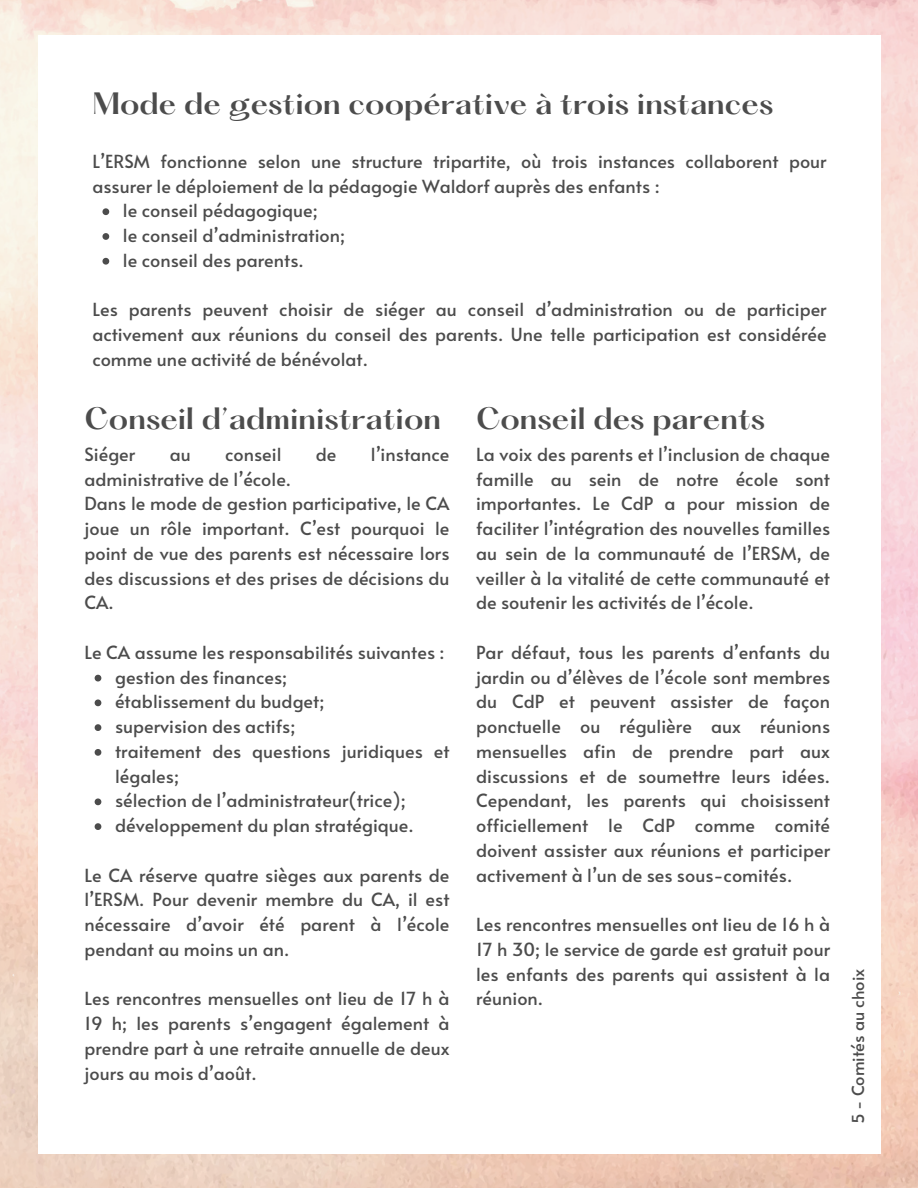
<style>
.page{position:relative;width:918px;height:1188px;background:#fff}
.page>*{position:absolute;margin:0;border:0;box-sizing:border-box;transform-origin:0 0}
.t1{font:600 27px "Hatton";color:#4c4c4c}
.t2{font:18px/24.8px "Alata";color:#4c4c4c;text-align:justify}
.t3{font:16.5px "Alata";color:#4c4c4c}
</style>
<div class="page">
<img style="left:0;top:0;width:918px;height:1188px">
<div style="left:38px;top:35px;width:843px;height:1118px;background:#fff"></div>
<svg style="left:102px;top:208px;width:7px;height:7px"></svg>
<svg style="left:102px;top:233px;width:7px;height:7px"></svg>
<svg style="left:102px;top:258px;width:7px;height:7px"></svg>
<svg style="left:95px;top:675px;width:6px;height:6px"></svg>
<svg style="left:95px;top:699px;width:6px;height:7px"></svg>
<svg style="left:95px;top:724px;width:6px;height:7px"></svg>
<svg style="left:95px;top:749px;width:6px;height:7px"></svg>
<svg style="left:95px;top:798px;width:6px;height:7px"></svg>
<svg style="left:95px;top:823px;width:6px;height:7px"></svg>
<p class="t1" style="left:92px;top:91px;width:683px">Mode de gestion coopérative à trois instances</p>
<p class="t2" style="left:92px;top:148px;width:736px">L’ERSM fonctionne selon une structure tripartite, où trois instances collaborent pour assurer le déploiement de la pédagogie Waldorf auprès des enfants :</p>
<p class="t2" style="left:123px;top:198px;width:196px">le conseil pédagogique;</p>
<p class="t2" style="left:123px;top:222px;width:224px">le conseil d’administration;</p>
<p class="t2" style="left:123px;top:247px;width:182px">le conseil des parents.</p>
<p class="t2" style="left:92px;top:297px;width:736px">Les parents peuvent choisir de siéger au conseil d’administration ou de participer activement aux réunions du conseil des parents. Une telle participation est considérée comme une activité de bénévolat.</p>
<p class="t1" style="left:85px;top:406px;width:358px">Conseil d’administration</p>
<p class="t2" style="left:85px;top:441px;width:52px">Siéger</p>
<p class="t2" style="left:170px;top:441px;width:23px">au</p>
<p class="t2" style="left:225px;top:441px;width:58px">conseil</p>
<p class="t2" style="left:316px;top:441px;width:22px">de</p>
<p class="t2" style="left:371px;top:441px;width:80px">l’instance</p>
<p class="t2" style="left:85px;top:466px;width:208px">administrative de l’école.</p>
<p class="t2" style="left:85px;top:491px;width:367px">Dans le mode de gestion participative, le CA joue un rôle important. C’est pourquoi le point de vue des parents est nécessaire lors des discussions et des prises de décisions du CA.</p>
<p class="t2" style="left:85px;top:639px;width:362px">Le CA assume les responsabilités suivantes :</p>
<p class="t2" style="left:115px;top:664px;width:174px">gestion des finances;</p>
<p class="t2" style="left:115px;top:689px;width:211px">établissement du budget;</p>
<p class="t2" style="left:115px;top:713px;width:182px">supervision des actifs;</p>
<p class="t2" style="left:115px;top:738px;width:336px">traitement des questions juridiques et légales;</p>
<p class="t2" style="left:115px;top:788px;width:292px">sélection de l’administrateur(trice);</p>
<p class="t2" style="left:115px;top:812px;width:300px">développement du plan stratégique.</p>
<p class="t2" style="left:85px;top:862px;width:367px">Le CA réserve quatre sièges aux parents de l’ERSM. Pour devenir membre du CA, il est nécessaire d’avoir été parent à l’école pendant au moins un an.</p>
<p class="t2" style="left:85px;top:986px;width:367px">Les rencontres mensuelles ont lieu de 17 h à 19 h; les parents s’engagent également à prendre part à une retraite annuelle de deux jours au mois d’août.</p>
<h1 class="t1" style="left:476px;top:406px;width:291px">Conseil des parents</h1>
<p class="t2" style="left:476px;top:441px;width:356px">La voix des parents et l’inclusion de chaque famille au sein de notre école sont importantes. Le CdP a pour mission de faciliter l’intégration des nouvelles familles au sein de la communauté de l’ERSM, de veiller à la vitalité de cette communauté et de soutenir les activités de l’école.</p>
<p class="t2" style="left:476px;top:639px;width:356px">Par défaut, tous les parents d’enfants du jardin ou d’élèves de l’école sont membres du CdP et peuvent assister de façon ponctuelle ou régulière aux réunions mensuelles afin de prendre part aux discussions et de soumettre leurs idées.<br>Cependant, les parents qui choisissent officiellement le CdP comme comité doivent assister aux réunions et participer activement à l’un de ses sous-comités.</p>
<p class="t2" style="left:476px;top:911px;width:356px">Les rencontres mensuelles ont lieu de 16 h à 17 h 30; le service de garde est gratuit pour les enfants des parents qui assistent à la réunion.</p>
<p class="t3" style="left:846px;top:1124px;width:157px;rotate:-90deg">5 - Comités au choix</p>
</div>
